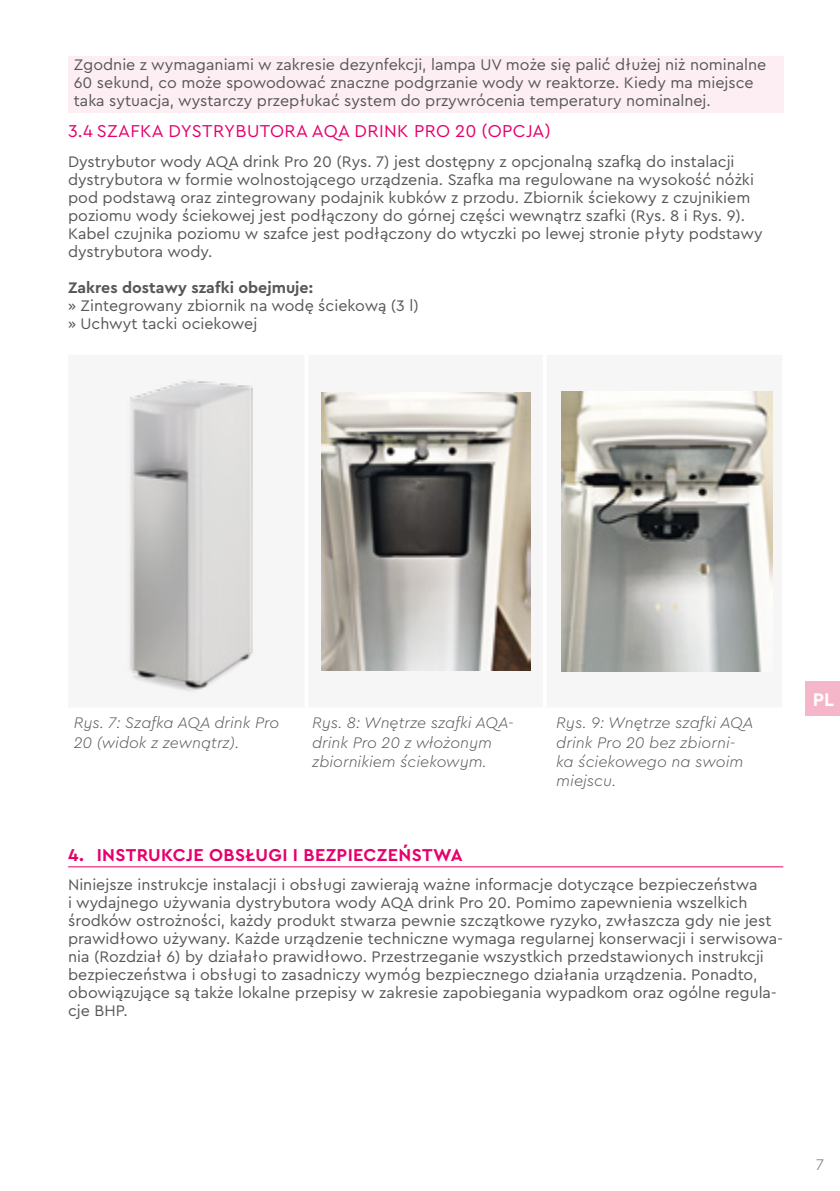
<style>
.page{position:relative;width:840px;height:1191px;background:#fff}
.page>*{position:absolute;margin:0;border:0;box-sizing:border-box;transform-origin:0 0}
.t1{font:700 19.2px "Cera PRO";color:#fff}
.t2{font:18px "Cera PRO";letter-spacing:.02em;color:#e6006c}
.t3{font:700 18px "Cera PRO";letter-spacing:.02em;color:#e6006c}
.t4{font:16px/18px "Cera PRO";color:#575756}
.t5{font:italic 300 16px/19.2px "Cera PRO";color:#575756}
.t6{font:700 16px "Cera PRO";color:#575756}
.t7{font:300 16px "Cera PRO";color:#706f6f}
</style>
<div class="page">
<div style="left:805px;top:681px;width:34px;height:34px;background:#f6b6ca"></div>
<div style="left:68px;top:57px;width:714px;height:56px;background:#fdeef3"></div>
<img style="left:122px;top:378px;width:225px;height:319px">
<img style="left:321px;top:392px;width:209px;height:278px">
<img style="left:561px;top:392px;width:210px;height:280px">
<hr style="left:68px;top:866px;width:714px;height:1px;background:#e6006c">
<p class="t4" style="left:74px;top:55px;width:693px">Zgodnie z wymaganiami w zakresie dezynfekcji, lampa UV może się palić dłużej niż nominalne<br>60 sekund, co może spowodować znaczne podgrzanie wody w reaktorze. Kiedy ma miejsce taka sytuacja, wystarczy przepłukać system do przywrócenia temperatury nominalnej.</p>
<p class="t2" style="left:68px;top:119px;width:483px">3.4 SZAFKA DYSTRYBUTORA AQA DRINK PRO 20 (OPCJA)</p>
<p class="t4" style="left:68px;top:152px;width:695px">Dystrybutor wody AQA drink Pro 20 (Rys. 7) jest dostępny z opcjonalną szafką do instalacji dystrybutora w formie wolnostojącego urządzenia. Szafka ma regulowane na wysokość nóżki pod podstawą oraz zintegrowany podajnik kubków z przodu. Zbiornik ściekowy z czujnikiem poziomu wody ściekowej jest podłączony do górnej części wewnątrz szafki (Rys. 8 i Rys. 9).<br>Kabel czujnika poziomu w szafce jest podłączony do wtyczki po lewej stronie płyty podstawy dystrybutora wody.</p>
<p class="t6" style="left:68px;top:277px;width:246px">Zakres dostawy szafki obejmuje:</p>
<p class="t4" style="left:68px;top:296px;width:352px">» Zintegrowany zbiornik na wodę ściekową (3 l) » Uchwyt tacki ociekowej</p>
<p class="t5" style="left:74px;top:713px;width:207px">Rys. 7: Szafka AQA drink Pro<br>20 (widok z zewnątrz).</p>
<p class="t5" style="left:312px;top:713px;width:203px">Rys. 8: Wnętrze szafki AQA&shy;drink Pro 20 z włożonym zbiornikiem ściekowym.</p>
<p class="t5" style="left:556px;top:713px;width:199px">Rys. 9: Wnętrze szafki AQA drink Pro 20 bez zbiorni&shy;ka ściekowego na swoim miejscu.</p>
<p class="t3" style="left:68px;top:843px;width:395px">4. INSTRUKCJE OBSŁUGI I BEZPIECZEŃSTWA</p>
<p class="t4" style="left:68px;top:875px;width:715px">Niniejsze instrukcje instalacji i obsługi zawierają ważne informacje dotyczące bezpieczeństwa<br>i wydajnego używania dystrybutora wody AQA drink Pro 20. Pomimo zapewnienia wszelkich środków ostrożności, każdy produkt stwarza pewnie szczątkowe ryzyko, zwłaszcza gdy nie jest prawidłowo używany. Każde urządzenie techniczne wymaga regularnej konserwacji i serwisowa&shy;nia (Rozdział 6) by działało prawidłowo. Przestrzeganie wszystkich przedstawionych instrukcji bezpieczeństwa i obsługi to zasadniczy wymóg bezpiecznego działania urządzenia. Ponadto, obowiązujące są także lokalne przepisy w zakresie zapobiegania wypadkom oraz ogólne regula&shy;cje BHP.</p>
<p class="t1" style="left:812px;top:687px;width:23px">PL</p>
<p class="t7" style="left:815px;top:1154px;width:9px">7</p>
</div>
